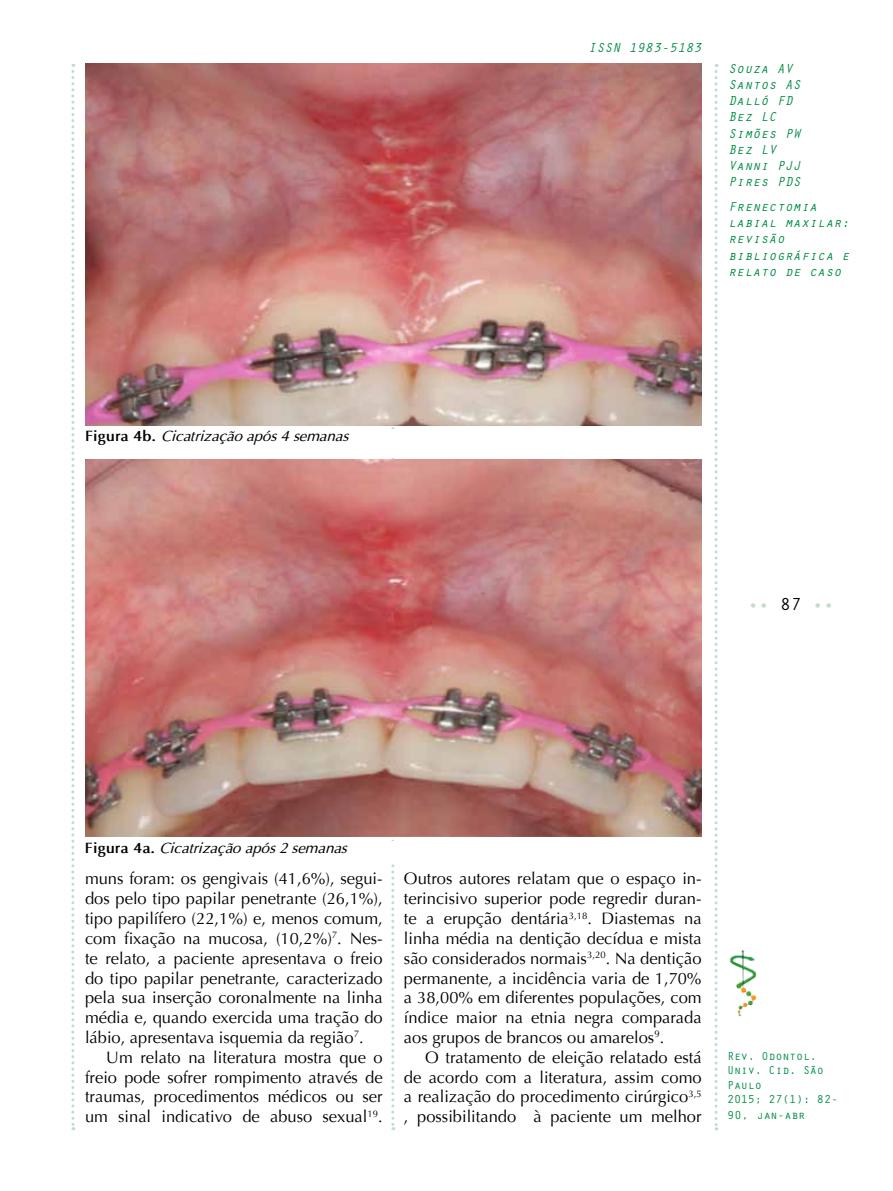
<style>
.page{position:relative;width:893px;height:1191px;background:#fff}
.page>*{position:absolute;margin:0;border:0;box-sizing:border-box;transform-origin:0 0}
.t1{font:18px "Orator Std";color:#c3ddcb}
.t2{font:16.5px/19.8px "Optima";color:#000;text-align:justify}
.t3{font:italic 15px "Optima";color:#000}
.t4{font:italic 13.5px/16.2px "Orator Std";color:#008c44}
.t5{font:12px/14.4px "Orator Std";letter-spacing:-.025em;color:#008c44}
.s1{font-weight:700;font-style:normal}
.s2{color:#000}
</style>
<div class="page">
<svg style="left:715px;top:64px;width:3px;height:1066px"></svg>
<svg style="left:391px;top:427px;width:3px;height:703px"></svg>
<svg style="left:71px;top:64px;width:3px;height:1066px"></svg>
<img style="left:729px;top:950px;width:27px;height:66px">
<img style="left:85px;top:64px;width:617px;height:362px">
<img style="left:85px;top:459px;width:617px;height:377px">
<div style="left:85px;top:841px;width:617px;height:20px;background:#fff"></div>
<div style="left:85px;top:429px;width:617px;height:26px;background:#fff"></div>
<p class="t3" style="left:85px;top:427px;width:266px"><span class="s1">Figura 4b.</span> Cicatrização após 4 semanas</p>
<p class="t4" style="left:588px;top:39px;width:115px">ISSN 1983-5183</p>
<p class="t4" style="left:728px;top:60px;width:74px">Souza AV<br>Santos AS<br>Dalló FD<br>Bez LC<br>Simões PW<br>Bez LV<br>Vanni PJJ<br>Pires PDS</p>
<p class="t4" style="left:728px;top:198px;width:123px">Frenectomia labial maxilar: revisão bibliográfica e relato de caso</p>
<p class="t1" style="left:748px;top:591px;width:88px">•• <span class="s2">87</span> ••</p>
<p class="t3" style="left:85px;top:838px;width:264px"><span class="s1">Figura 4a.</span> Cicatrização após 2 semanas</p>
<p class="t2" style="left:85px;top:869px;width:299px">muns foram: os gengivais (41,6%), segui&shy;dos pelo tipo papilar penetrante (26,1%), tipo papilífero (22,1%) e, menos comum, com fixação na mucosa, (10,2%)<sup>7</sup>. Nes&shy;te relato, a paciente apresentava o freio do tipo papilar penetrante, caracterizado pela sua inserção coronalmente na linha média e, quando exercida uma tração do lábio, apresentava isquemia da região<sup>7</sup>.</p>
<p class="t2" style="left:85px;top:1047px;width:299px;text-indent:21px">Um relato na literatura mostra que o freio pode sofrer rompimento através de traumas, procedimentos médicos ou ser um sinal indicativo de abuso sexual<sup>19</sup>.</p>
<p class="t2" style="left:404px;top:869px;width:299px">Outros autores relatam que o espaço in&shy;terincisivo superior pode regredir duran&shy;te a erupção dentária<sup>3,18</sup>. Diastemas na linha média na dentição decídua e mista são considerados normais<sup>3,20</sup>. Na dentição permanente, a incidência varia de 1,70% a 38,00% em diferentes populações, com índice maior na etnia negra comparada aos grupos de brancos ou amarelos<sup>9</sup>.</p>
<p class="t2" style="left:404px;top:1047px;width:299px;text-indent:21px">O tratamento de eleição relatado está de acordo com a literatura, assim como a realização do procedimento cirúrgico<sup>3,5 </sup>, possibilitando à paciente um melhor</p>
<p class="t5" style="left:727px;top:1048px;width:113px">Rev. Odontol.<br>Univ. Cid. São<br>Paulo<br>2015; 27(1): 82-</p>
<p class="t5" style="left:727px;top:1107px;width:80px">90, jan-abr</p>
</div>
